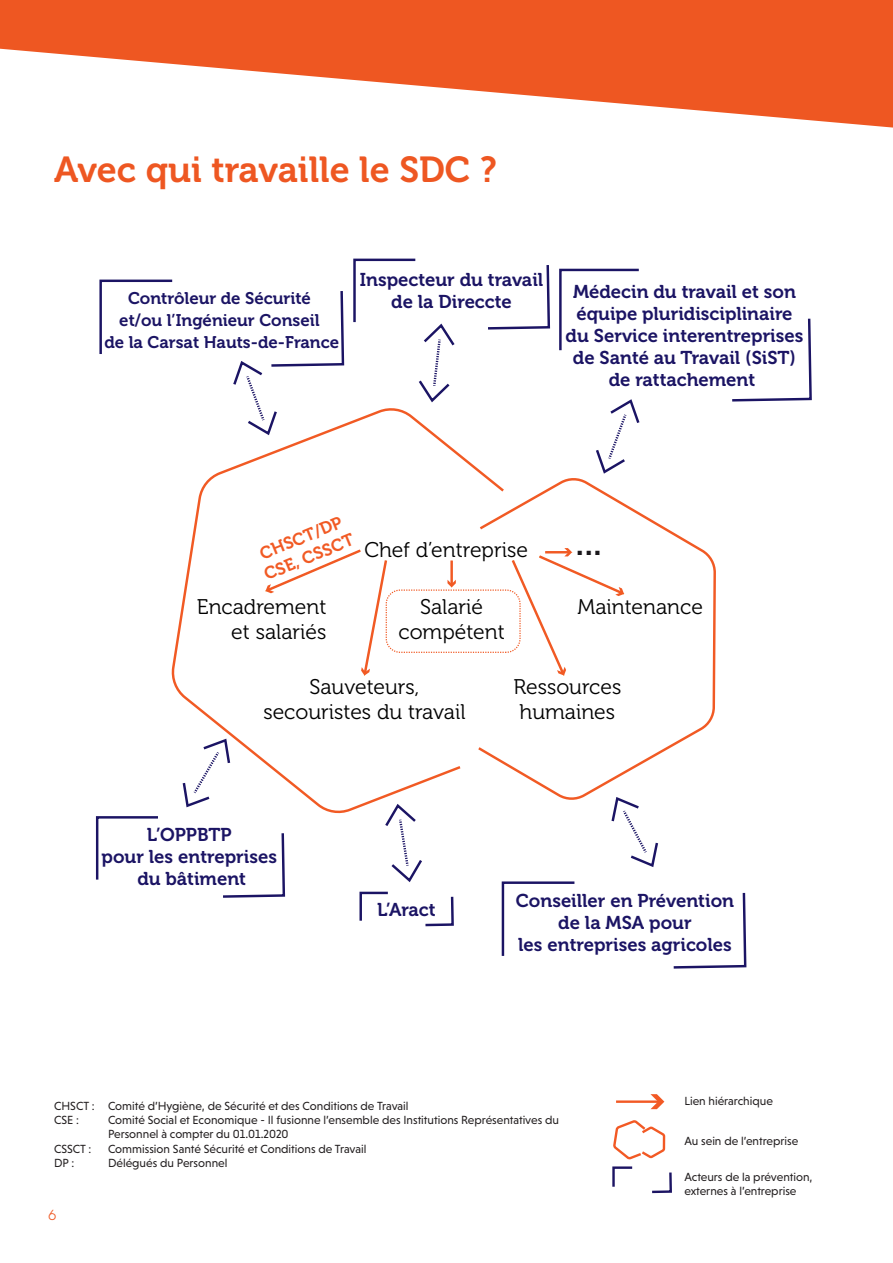
<style>
.page{position:relative;width:893px;height:1263px;background:#fff}
.page>*{position:absolute;margin:0;border:0;box-sizing:border-box;transform-origin:0 0}
.t1{font:36px "Museo 700";color:#ee5722}
.t2{font:33.3px "Museo 700";color:#1a171b}
.t3{font:21.15px/25.3px "Museo 300";color:#000;text-align:center}
.t4{font:18.45px/22.2px "Museo 700";color:#1b1464;text-align:center}
.t5{font:17.25px/20.7px "Museo 700";color:#f15a24}
.t6{font:16.8px/22.2px "Museo 700";color:#1b1464;text-align:center}
.t7{font:300 15px "Niveau Grotesk";color:#ee5722}
.t8{font:12px/14.4px "Niveau Grotesk";color:#231f20}
</style>
<div class="page">
<svg style="left:0;top:0;width:893px;height:128px;fill:#ee5722"></svg>
<svg style="left:385px;top:815px;width:37px;height:68px"></svg>
<svg style="left:611px;top:803px;width:48px;height:64px"></svg>
<svg style="left:507px;top:399px;width:209px;height:404px"></svg>
<svg style="left:171px;top:408px;width:336px;height:407px"></svg>
<svg style="left:501px;top:881px;width:74px;height:75px"></svg>
<svg style="left:673px;top:892px;width:74px;height:77px"></svg>
<svg style="left:99px;top:279px;width:74px;height:75px"></svg>
<svg style="left:231px;top:291px;width:114px;height:146px"></svg>
<svg style="left:359px;top:891px;width:29px;height:30px"></svg>
<svg style="left:425px;top:896px;width:29px;height:31px"></svg>
<svg style="left:95px;top:816px;width:63px;height:64px"></svg>
<svg style="left:223px;top:833px;width:63px;height:65px"></svg>
<svg style="left:353px;top:258px;width:102px;height:145px"></svg>
<svg style="left:488px;top:265px;width:63px;height:65px"></svg>
<svg style="left:559px;top:268px;width:80px;height:83px"></svg>
<svg style="left:732px;top:318px;width:80px;height:84px"></svg>
<svg style="left:612px;top:1120px;width:60px;height:74px"></svg>
<hr style="left:616px;top:1100px;width:43px;height:3px;background:#f25924">
<svg style="left:650px;top:1094px;width:14px;height:15px"></svg>
<p class="t1" style="left:54px;top:150px;width:445px">Avec qui travaille le SDC ?</p>
<p class="t6" style="left:104px;top:287px;width:236px">Contrôleur de Sécurité<br>et/ou l’Ingénieur Conseil<br>de la Carsat Hauts-de-France</p>
<p class="t4" style="left:360px;top:268px;width:185px">Inspecteur du travail de la Direccte</p>
<p class="t4" style="left:566px;top:280px;width:239px">Médecin du travail et son équipe pluridisciplinaire du Service interentreprises de Santé au Travail (SiST) de rattachement</p>
<p class="t5" style="left:253px;top:546px;width:97px;rotate:-22deg">CHSCT/DP<br>CSE, CSSCT</p>
<p class="t3" style="left:364px;top:537px;width:165px">Chef d’entreprise</p>
<p class="t3" style="left:398px;top:594px;width:108px">Salarié compétent</p>
<p class="t3" style="left:263px;top:674px;width:204px">Sauveteurs, secouristes du travail</p>
<p class="t3" style="left:513px;top:674px;width:109px;text-align:left">Ressources humaines</p>
<p class="t2" style="left:576px;top:525px;width:28px">...</p>
<p class="t3" style="left:197px;top:594px;width:131px;text-align:right">Encadrement et salariés</p>
<p class="t3" style="left:577px;top:594px;width:127px">Maintenance</p>
<p class="t4" style="left:102px;top:823px;width:177px">L’OPPBTP<br>pour les entreprises du bâtiment</p>
<p class="t4" style="left:377px;top:899px;width:60px">L’Aract</p>
<p class="t4" style="left:516px;top:890px;width:220px">Conseiller en Prévention de la MSA pour<br>les entreprises agricoles</p>
<p class="t8" style="left:54px;top:1098px;width:356px">CHSCT : Comité d’Hygiène, de Sécurité et des Conditions de Travail</p>
<p class="t8" style="left:54px;top:1112px;width:27px">CSE :</p>
<p class="t8" style="left:108px;top:1112px;width:453px">Comité Social et Economique - Il fusionne l’ensemble des Institutions Représentatives du<br>Personnel à compter du 01.01.2020</p>
<p class="t8" style="left:54px;top:1141px;width:39px">CSSCT :</p>
<p class="t8" style="left:108px;top:1141px;width:260px">Commission Santé Sécurité et Conditions de Travail</p>
<p class="t8" style="left:54px;top:1156px;width:22px">DP :</p>
<p class="t8" style="left:108px;top:1156px;width:121px">Délégués du Personnel</p>
<p class="t7" style="left:48px;top:1206px;width:10px">6</p>
<p class="t8" style="left:684px;top:1094px;width:90px">Lien hiérarchique</p>
<p class="t8" style="left:684px;top:1133px;width:115px">Au sein de l’entreprise</p>
<p class="t8" style="left:684px;top:1169px;width:130px">Acteurs de la prévention, externes à l’entreprise</p>
</div>
